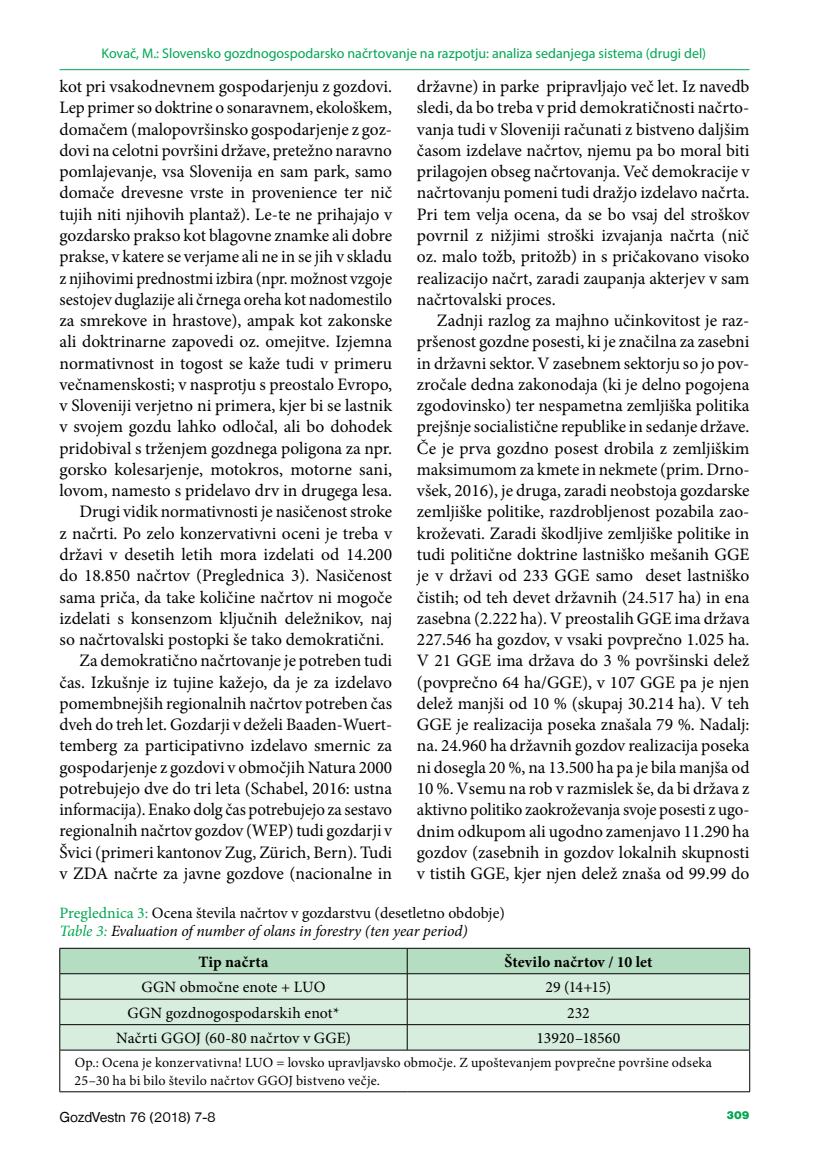
<style>
.page{position:relative;width:819px;height:1166px;background:#fff}
.page>*{position:absolute;margin:0;border:0;box-sizing:border-box;transform-origin:0 0}
.t1{font:17.5px/21.3px "Minion Pro";color:#000;text-align:justify}
.t2{font:17.5px "Minion Pro";color:#000;scale:.96 1}
.t3{font:italic 15.75px/17.5px "Minion Pro";letter-spacing:-.01em;color:#000}
.t4{font:15.75px "Minion Pro";letter-spacing:.01em;color:#000}
.t5{font:700 15.75px "Minion Pro";letter-spacing:.005em;color:#000}
.t6{font:14.88px "Nimbus San DEE";color:#000}
.t7{font:14px/17.5px "Minion Pro";letter-spacing:.01em;color:#000}
.t8{font:14px "Myriad Pro";color:#00a651}
.t9{font:11.38px "Nimbus San DEE Blac";color:#00a651}
.s1{font-style:normal;color:#00a651}
.s2{font-style:normal}
.s3{color:#00a651}
</style>
<div class="page">
<hr style="left:60px;top:69px;width:689px;height:1px;background:#00a651">
<svg style="left:59px;top:948px;width:691px;height:102px;background:#c5decc"></svg>
<hr style="left:60px;top:1050px;width:347px;height:1px;background:#000">
<hr style="left:59px;top:1050px;width:1px;height:41px;background:#000">
<hr style="left:407px;top:1050px;width:342px;height:1px;background:#000">
<hr style="left:749px;top:1050px;width:1px;height:41px;background:#000">
<hr style="left:60px;top:1091px;width:347px;height:1px;background:#000">
<hr style="left:407px;top:1091px;width:342px;height:1px;background:#000">
<p class="t8" style="left:101px;top:45px;width:606px">Kovač, M.: Slovensko gozdnogospodarsko načrtovanje na razpotju: analiza sedanjega sistema (drugi del)</p>
<p class="t1" style="left:60px;top:76px;width:334px">kot pri vsakodnevnem gospodarjenju z gozdovi.</p>
<p class="t1" style="left:60px;top:97px;width:334px">Lep primer so doktrine o sonaravnem, ekološkem,</p>
<p class="t1" style="left:60px;top:118px;width:334px">domačem (malopovršinsko gospodarjenje z goz-</p>
<p class="t1" style="left:60px;top:140px;width:334px">dovi na celotni površini države, pretežno naravno</p>
<p class="t1" style="left:60px;top:161px;width:334px">pomlajevanje, vsa Slovenija en sam park, samo</p>
<p class="t1" style="left:60px;top:182px;width:334px">domače drevesne vrste in provenience ter nič</p>
<p class="t1" style="left:60px;top:203px;width:334px">tujih niti njihovih plantaž). Le-te ne prihajajo v</p>
<p class="t1" style="left:60px;top:225px;width:334px">gozdarsko prakso kot blagovne znamke ali dobre</p>
<p class="t1" style="left:60px;top:246px;width:334px">prakse, v katere se verjame ali ne in se jih v skladu</p>
<p class="t2" style="left:60px;top:266px;width:348px">z njihovimi prednostmi izbira (npr. možnost vzgoje</p>
<p class="t1" style="left:60px;top:289px;width:334px">sestojev duglazije ali črnega oreha kot nadomestilo</p>
<p class="t1" style="left:60px;top:310px;width:334px">za smrekove in hrastove), ampak kot zakonske</p>
<p class="t1" style="left:60px;top:331px;width:334px">ali doktrinarne zapovedi oz. omejitve. Izjemna</p>
<p class="t1" style="left:60px;top:352px;width:334px">normativnost in togost se kaže tudi v primeru</p>
<p class="t1" style="left:60px;top:374px;width:334px">večnamenskosti; v nasprotju s preostalo Evropo,</p>
<p class="t1" style="left:60px;top:395px;width:334px">v Sloveniji verjetno ni primera, kjer bi se lastnik</p>
<p class="t1" style="left:60px;top:416px;width:334px">v svojem gozdu lahko odločal, ali bo dohodek</p>
<p class="t1" style="left:60px;top:437px;width:334px">pridobival s trženjem gozdnega poligona za npr.</p>
<p class="t1" style="left:60px;top:459px;width:334px">gorsko kolesarjenje, motokros, motorne sani,</p>
<p class="t1" style="left:60px;top:480px;width:334px">lovom, namesto s pridelavo drv in drugega lesa.</p>
<p class="t1" style="left:79px;top:501px;width:314px">Drugi vidik normativnosti je nasičenost stroke</p>
<p class="t1" style="left:60px;top:522px;width:334px">z načrti. Po zelo konzervativni oceni je treba v</p>
<p class="t1" style="left:60px;top:544px;width:334px">državi v desetih letih mora izdelati od 14.200</p>
<p class="t1" style="left:60px;top:565px;width:334px">do 18.850 načrtov (Preglednica 3). Nasičenost</p>
<p class="t1" style="left:60px;top:586px;width:334px">sama priča, da take količine načrtov ni mogoče</p>
<p class="t1" style="left:60px;top:607px;width:334px">izdelati s konsenzom ključnih deležnikov, naj</p>
<p class="t1" style="left:60px;top:629px;width:326px">so načrtovalski postopki še tako demokratični.</p>
<p class="t1" style="left:79px;top:650px;width:314px">Za demokratično načrtovanje je potreben tudi</p>
<p class="t1" style="left:60px;top:671px;width:334px">čas. Izkušnje iz tujine kažejo, da je za izdelavo</p>
<p class="t1" style="left:60px;top:693px;width:334px">pomembnejših regionalnih načrtov potreben čas</p>
<p class="t1" style="left:60px;top:714px;width:334px">dveh do treh let. Gozdarji v deželi Baaden-Wuert-</p>
<p class="t1" style="left:60px;top:735px;width:334px">temberg za participativno izdelavo smernic za</p>
<p class="t1" style="left:60px;top:756px;width:334px">gospodarjenje z gozdovi v območjih Natura 2000</p>
<p class="t1" style="left:60px;top:778px;width:334px">potrebujejo dve do tri leta (Schabel, 2016: ustna</p>
<p class="t2" style="left:60px;top:798px;width:348px">informacija). Enako dolg čas potrebujejo za sestavo</p>
<p class="t1" style="left:60px;top:820px;width:334px">regionalnih načrtov gozdov (WEP) tudi gozdarji v</p>
<p class="t1" style="left:60px;top:841px;width:334px">Švici (primeri kantonov Zug, Zürich, Bern). Tudi</p>
<p class="t1" style="left:60px;top:863px;width:334px">v ZDA načrte za javne gozdove (nacionalne in</p>
<p class="t1" style="left:417px;top:76px;width:334px">državne) in parke pripravljajo več let. Iz navedb sledi, da bo treba v prid demokratičnosti načrto&shy;vanja tudi v Sloveniji računati z bistveno daljšim časom izdelave načrtov, njemu pa bo moral biti prilagojen obseg načrtovanja. Več demokracije v načrtovanju pomeni tudi dražjo izdelavo načrta.<br>Pri tem velja ocena, da se bo vsaj del stroškov povrnil z nižjimi stroški izvajanja načrta (nič oz. malo tožb, pritožb) in s pričakovano visoko realizacijo načrt, zaradi zaupanja akterjev v sam načrtovalski proces.</p>
<p class="t1" style="left:417px;top:310px;width:334px;text-indent:20px">Zadnji razlog za majhno učinkovitost je raz&shy;pršenost gozdne posesti, ki je značilna za zasebni in državni sektor. V zasebnem sektorju so jo pov&shy;zročale dedna zakonodaja (ki je delno pogojena zgodovinsko) ter nespametna zemljiška politika prejšnje socialistične republike in sedanje države.<br>Če je prva gozdno posest drobila z zemljiškim maksimumom za kmete in nekmete (prim. Drno&shy;všek, 2016), je druga, zaradi neobstoja gozdarske zemljiške politike, razdrobljenost pozabila zao&shy;kroževati. Zaradi škodljive zemljiške politike in tudi politične doktrine lastniško mešanih GGE je v državi od 233 GGE samo deset lastniško čistih; od teh devet državnih (24.517 ha) in ena zasebna (2.222 ha). V preostalih GGE ima država 227.546 ha gozdov, v vsaki povprečno 1.025 ha.<br>V 21 GGE ima država do 3 % površinski delež (povprečno 64 ha/GGE), v 107 GGE pa je njen delež manjši od 10 % (skupaj 30.214 ha). V teh GGE je realizacija poseka znašala 79 %. Nadalj: na. 24.960 ha državnih gozdov realizacija poseka ni dosegla 20 %, na 13.500 ha pa je bila manjša od 10 %. Vsemu na rob v razmislek še, da bi država z aktivno politiko zaokroževanja svoje posesti z ugo&shy;dnim odkupom ali ugodno zamenjavo 11.290 ha gozdov (zasebnih in gozdov lokalnih skupnosti v tistih GGE, kjer njen delež znaša od 99.99 do</p>
<p class="t3" style="left:60px;top:904px;width:446px"><span class="s1">Preglednica 3:</span> <span class="s2">Ocena števila načrtov v gozdarstvu (desetletno obdobje)<br></span><span class="s3">Table 3:</span> Evaluation of number of olans in forestry (ten year period)</p>
<p class="t5" style="left:198px;top:950px;width:71px">Tip načrta</p>
<p class="t5" style="left:504px;top:950px;width:149px">Število načrtov / 10 let</p>
<p class="t4" style="left:141px;top:976px;width:184px">GGN območne enote + LUO</p>
<p class="t4" style="left:545px;top:976px;width:67px">29 (14+15)</p>
<p class="t4" style="left:127px;top:1002px;width:213px">GGN gozdnogospodarskih enot*</p>
<p class="t4" style="left:567px;top:1002px;width:24px">232</p>
<p class="t4" style="left:116px;top:1027px;width:236px">Načrti GGOJ (60-80 načrtov v GGE)</p>
<p class="t4" style="left:536px;top:1027px;width:85px">13920–18560</p>
<p class="t7" style="left:75px;top:1054px;width:638px">Op.: Ocena je konzervativna! LUO = lovsko upravljavsko območje. Z upoštevanjem povprečne površine odseka<br>25–30 ha bi bilo število načrtov GGOJ bistveno večje.</p>
<p class="t6" style="left:60px;top:1109px;width:158px">GozdVestn 76 (2018) 7-8</p>
<p class="t9" style="left:726px;top:1109px;width:25px">309</p>
</div>
